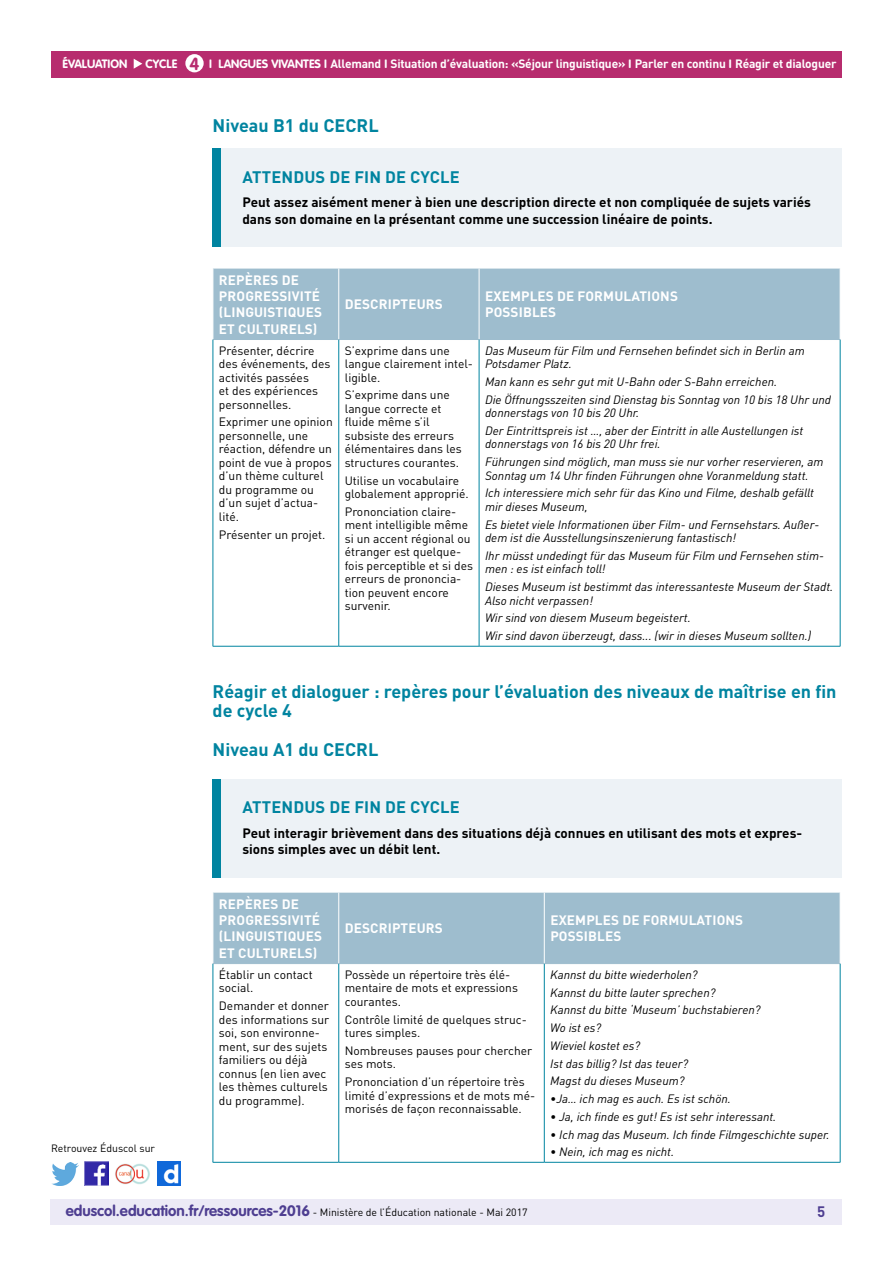
<style>
.page{position:relative;width:893px;height:1263px;background:#fff}
.page>*{position:absolute;margin:0;border:0;box-sizing:border-box;transform-origin:0 0}
._04_Titre_de_niveau{font:700 18px/19.5px "DIN Pro";color:#0084a0}
.t1{font:700 17.25px "VAG Rounded Std";color:#b72c6e}
._01_Texte_info_conte{font:700 16.5px "DIN Pro";letter-spacing:.01em;color:#0084a0}
.t2{font:700 15px "DIN Pro";color:#4e3e91}
._01_Texte_info_conte-2{font:700 13.5px/16.2px "DIN Pro";color:#000}
.Titre_têtière_tablea{font:700 13.5px/16.2px "DIN Pro";letter-spacing:.01em;color:#fff}
.Texte_courant_tablea{font:italic 12px/13.5px "DIN Pro";color:#000}
.Texte_courant_tablea-2{font:12px/13.5px "DIN Pro";color:#000}
.t3{font:700 12px "DIN Pro";letter-spacing:-.015em;color:#fff}
.t4{font:700 12px "VAG Rounded Std";color:#fff}
.t5{font:10.5px "DIN Pro";color:#000}
.s1{font-family:"VAG Rounded Std"}
.s2{font-family:"VAG Rounded Std";font-weight:700;font-size:15px;color:#4e3e91}
</style>
<div class="page">
<div style="left:50px;top:1199px;width:791px;height:26px;background:#eceaf6"></div>
<div style="left:51px;top:51px;width:791px;height:27px;background:#b72c6e"></div>
<svg style="left:134px;top:59px;width:8px;height:10px"></svg>
<div style="left:185px;top:54px;width:19px;height:18px;background:#fff;border-radius:50%"></div>
<img style="left:85px;top:1162px;width:23px;height:23px">
<img style="left:51px;top:1163px;width:28px;height:22px">
<img style="left:158px;top:1162px;width:22px;height:23px">
<img style="left:115px;top:1163px;width:35px;height:22px">
<div style="left:214px;top:269px;width:626px;height:70px;background:#9ebdce"></div>
<hr style="left:338px;top:269px;width:1px;height:70px;background:#fff">
<hr style="left:479px;top:269px;width:1px;height:70px;background:#fff">
<hr style="left:213px;top:646px;width:126px;height:1px;background:#0084a0">
<hr style="left:213px;top:339px;width:126px;height:1px;background:#9ebdce">
<hr style="left:213px;top:340px;width:1px;height:306px;background:#0084a0">
<hr style="left:339px;top:339px;width:140px;height:1px;background:#9ebdce">
<hr style="left:479px;top:339px;width:361px;height:1px;background:#9ebdce">
<hr style="left:338px;top:340px;width:1px;height:306px;background:#0084a0">
<hr style="left:479px;top:340px;width:1px;height:306px;background:#0084a0">
<hr style="left:840px;top:340px;width:1px;height:306px;background:#0084a0">
<hr style="left:339px;top:646px;width:140px;height:1px;background:#0084a0">
<hr style="left:479px;top:646px;width:361px;height:1px;background:#0084a0">
<div style="left:214px;top:893px;width:626px;height:70px;background:#9ebdce"></div>
<hr style="left:338px;top:893px;width:1px;height:70px;background:#fff">
<hr style="left:544px;top:893px;width:1px;height:70px;background:#fff">
<hr style="left:213px;top:1162px;width:126px;height:1px;background:#0084a0">
<hr style="left:213px;top:963px;width:126px;height:1px;background:#9ebdce">
<hr style="left:213px;top:964px;width:1px;height:198px;background:#0084a0">
<hr style="left:339px;top:963px;width:205px;height:1px;background:#9ebdce">
<hr style="left:544px;top:963px;width:296px;height:1px;background:#9ebdce">
<hr style="left:338px;top:964px;width:1px;height:198px;background:#0084a0">
<hr style="left:544px;top:964px;width:1px;height:198px;background:#0084a0">
<hr style="left:840px;top:964px;width:1px;height:198px;background:#0084a0">
<hr style="left:339px;top:1162px;width:205px;height:1px;background:#0084a0">
<hr style="left:544px;top:1162px;width:296px;height:1px;background:#0084a0">
<div style="left:213px;top:149px;width:629px;height:98px;background:#edf2f6"></div>
<div style="left:213px;top:149px;width:8px;height:98px;background:#0084a0"></div>
<div style="left:213px;top:779px;width:629px;height:98px;background:#edf2f6"></div>
<div style="left:213px;top:779px;width:8px;height:98px;background:#0084a0"></div>
<p class="t4" style="left:63px;top:57px;width:66px">ÉVALUATION</p>
<p class="t4" style="left:146px;top:57px;width:33px">CYCLE</p>
<p class="t3" style="left:209px;top:56px;width:629px"><span class="s1">I LANGUES VIVANTES I</span> Allemand <span class="s1">I</span> Situation d’évaluation: «Séjour linguistique» <span class="s1">I</span> Parler en continu <span class="s1">I</span> Réagir et dialoguer</p>
<h2 class="t1" style="left:190px;top:53px;width:11px">4</h2>
<p class="_04_Titre_de_niveau" style="left:213px;top:115px;width:168px">Niveau B1 du CECRL</p>
<p class="_01_Texte_info_conte" style="left:242px;top:166px;width:219px">ATTENDUS DE FIN DE CYCLE</p>
<p class="_01_Texte_info_conte-2" style="left:242px;top:194px;width:570px">Peut assez aisément mener à bien une description directe et non compliquée de sujets variés dans son domaine en la présentant comme une succession linéaire de points.</p>
<p class="Titre_têtière_tablea" style="left:219px;top:271px;width:105px">REPÈRES DE<br>PROGRESSIVITÉ (LINGUISTIQUES<br>ET CULTURELS)</p>
<p class="Texte_courant_tablea-2" style="left:219px;top:343px;width:113px">Présenter, décrire des événements, des activités passées<br>et des expériences personnelles.</p>
<p class="Texte_courant_tablea-2" style="left:219px;top:415px;width:115px">Exprimer une opinion personnelle, une réaction, défendre un point de vue à propos d’un thème culturel du programme ou d’un sujet d’actua&shy;lité.</p>
<p class="Texte_courant_tablea-2" style="left:219px;top:527px;width:108px">Présenter un projet.</p>
<p class="Titre_têtière_tablea" style="left:345px;top:296px;width:100px">DESCRIPTEURS</p>
<p class="Titre_têtière_tablea" style="left:485px;top:288px;width:194px">EXEMPLES DE FORMULATIONS<br>POSSIBLES</p>
<p class="Texte_courant_tablea-2" style="left:345px;top:343px;width:130px">S’exprime dans une langue clairement intel&shy;ligible.</p>
<p class="Texte_courant_tablea-2" style="left:345px;top:388px;width:118px">S’exprime dans une langue correcte et fluide même s’il subsiste des erreurs élémentaires dans les structures courantes.</p>
<p class="Texte_courant_tablea-2" style="left:345px;top:473px;width:125px">Utilise un vocabulaire globalement approprié.</p>
<p class="Texte_courant_tablea-2" style="left:345px;top:505px;width:130px">Prononciation claire&shy;ment intelligible même si un accent régional ou étranger est quelque&shy;fois perceptible et si des erreurs de prononcia&shy;tion peuvent encore survenir.</p>
<p class="Texte_courant_tablea" style="left:485px;top:343px;width:321px">Das Museum für Film und Fernsehen befindet sich in Berlin am<br>Potsdamer Platz.</p>
<p class="Texte_courant_tablea" style="left:485px;top:375px;width:294px">Man kann es sehr gut mit U-Bahn oder S-Bahn erreichen.</p>
<p class="Texte_courant_tablea" style="left:485px;top:392px;width:348px">Die Öffnungsszeiten sind Dienstag bis Sonntag von 10 bis 18 Uhr und donnerstags von 10 bis 20 Uhr.</p>
<p class="Texte_courant_tablea" style="left:485px;top:424px;width:320px">Der Eintrittspreis ist …, aber der Eintritt in alle Austellungen ist donnerstags von 16 bis 20 Uhr frei.</p>
<p class="Texte_courant_tablea" style="left:485px;top:455px;width:340px">Führungen sind möglich, man muss sie nur vorher reservieren, am<br>Sonntag um 14 Uhr finden Führungen ohne Voranmeldung statt.</p>
<p class="Texte_courant_tablea" style="left:485px;top:486px;width:330px">Ich interessiere mich sehr für das Kino und Filme, deshalb gefällt mir dieses Museum,</p>
<p class="Texte_courant_tablea" style="left:485px;top:517px;width:336px">Es bietet viele Informationen über Film- und Fernsehstars. Außer&shy;dem ist die Ausstellungsinszenierung fantastisch!</p>
<p class="Texte_courant_tablea" style="left:485px;top:549px;width:340px">Ihr müsst undedingt für das Museum für Film und Fernsehen stim&shy;men : es ist einfach toll!</p>
<p class="Texte_courant_tablea" style="left:485px;top:580px;width:350px">Dieses Museum ist bestimmt das interessanteste Museum der Stadt.<br>Also nicht verpassen!</p>
<p class="Texte_courant_tablea" style="left:485px;top:611px;width:207px">Wir sind von diesem Museum begeistert.</p>
<p class="Texte_courant_tablea" style="left:485px;top:629px;width:328px">Wir sind davon überzeugt, dass... (wir in dieses Museum sollten.)</p>
<p class="_04_Titre_de_niveau" style="left:213px;top:681px;width:625px">Réagir et dialoguer : repères pour l’évaluation des niveaux de maîtrise en fin de cycle 4</p>
<p class="_04_Titre_de_niveau" style="left:213px;top:739px;width:167px">Niveau A1 du CECRL</p>
<p class="_01_Texte_info_conte" style="left:242px;top:796px;width:219px">ATTENDUS DE FIN DE CYCLE</p>
<p class="_01_Texte_info_conte-2" style="left:242px;top:824px;width:561px">Peut interagir brièvement dans des situations déjà connues en utilisant des mots et expres&shy;sions simples avec un débit lent.</p>
<p class="t5" style="left:51px;top:1141px;width:106px">Retrouvez Éduscol sur</p>
<p class="Titre_têtière_tablea" style="left:219px;top:895px;width:105px">REPÈRES DE<br>PROGRESSIVITÉ (LINGUISTIQUES<br>ET CULTURELS)</p>
<p class="Texte_courant_tablea-2" style="left:219px;top:967px;width:95px">Établir un contact social.</p>
<p class="Texte_courant_tablea-2" style="left:219px;top:999px;width:112px">Demander et donner des informations sur soi, son environne&shy;ment, sur des sujets familiers ou déjà connus (en lien avec les thèmes culturels du programme).</p>
<p class="Titre_têtière_tablea" style="left:345px;top:920px;width:100px">DESCRIPTEURS</p>
<p class="Titre_têtière_tablea" style="left:550px;top:912px;width:194px">EXEMPLES DE FORMULATIONS<br>POSSIBLES</p>
<p class="Texte_courant_tablea-2" style="left:345px;top:967px;width:175px">Possède un répertoire très élé&shy;mentaire de mots et expressions courantes.</p>
<p class="Texte_courant_tablea-2" style="left:345px;top:1012px;width:184px">Contrôle limité de quelques struc&shy;tures simples.</p>
<p class="Texte_courant_tablea-2" style="left:345px;top:1043px;width:189px">Nombreuses pauses pour chercher ses mots.</p>
<p class="Texte_courant_tablea-2" style="left:345px;top:1075px;width:192px">Prononciation d’un répertoire très limité d’expressions et de mots mé&shy;morisés de façon reconnaissable.</p>
<p class="Texte_courant_tablea" style="left:550px;top:967px;width:149px">Kannst du bitte wiederholen?</p>
<p class="Texte_courant_tablea" style="left:550px;top:985px;width:167px">Kannst du bitte lauter sprechen?</p>
<p class="Texte_courant_tablea" style="left:550px;top:1003px;width:212px">Kannst du bitte ‘Museum’ buchstabieren?</p>
<p class="Texte_courant_tablea" style="left:550px;top:1021px;width:52px">Wo ist es?</p>
<p class="Texte_courant_tablea" style="left:550px;top:1038px;width:91px">Wieviel kostet es?</p>
<p class="Texte_courant_tablea" style="left:550px;top:1056px;width:139px">Ist das billig? Ist das teuer?</p>
<p class="Texte_courant_tablea" style="left:550px;top:1074px;width:136px">Magst du dieses Museum?</p>
<p class="Texte_courant_tablea" style="left:550px;top:1092px;width:182px">•Ja… ich mag es auch. Es ist schön.</p>
<p class="Texte_courant_tablea" style="left:550px;top:1109px;width:227px">• Ja, ich finde es gut! Es ist sehr interessant.</p>
<p class="Texte_courant_tablea" style="left:550px;top:1127px;width:281px">• Ich mag das Museum. Ich finde Filmgeschichte super.</p>
<p class="Texte_courant_tablea" style="left:550px;top:1145px;width:125px">• Nein, ich mag es nicht.</p>
<p class="t5" style="left:66px;top:1205px;width:463px"><span class="s2">eduscol.education.fr/ressources-2016</span> - Ministère de l’Éducation nationale - Mai 2017</p>
<p class="t2" style="left:817px;top:1201px;width:10px">5</p>
</div>
